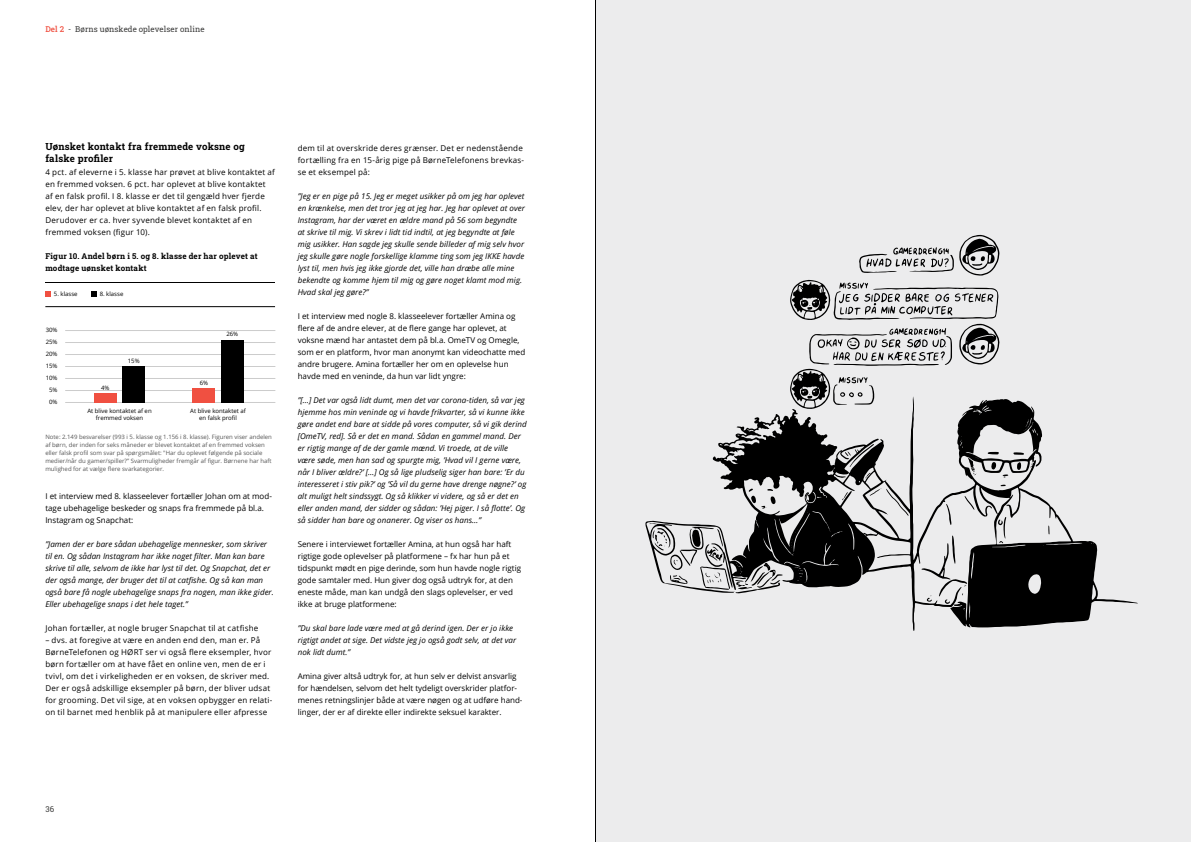
<style>
.page{position:relative;width:1191px;height:842px;background:#fff}
.page>*{position:absolute;margin:0;border:0;box-sizing:border-box;transform-origin:0 0}
.t1{font:700 9.7px/12px "Roboto Slab";letter-spacing:.02em;color:#000}
.t2{font:italic 8px/12px "Open Sans";letter-spacing:.005em;color:#000}
.t3{font:8px/12px "Open Sans";color:#000}
.t4{font:8px/12px "Open Sans";letter-spacing:.025em;color:#000}
.t5{font:700 8px/12px "Roboto Slab";letter-spacing:.025em;color:#000}
.t6{font:8px "Roboto Slab";letter-spacing:.01em;color:#3b3b3a}
.t7{font:6px/8px "Open Sans";color:#565656}
.t8{font:6px/12px "Open Sans";color:#000;text-align:center}
.s1{font-weight:500;color:#f05041}
</style>
<div class="page">
<div style="left:595px;top:0;width:596px;height:842px;background:#ececed"></div>
<hr style="left:65px;top:378px;width:210px;height:1px;background:#ccc">
<hr style="left:65px;top:366px;width:210px;height:1px;background:#ccc">
<hr style="left:65px;top:354px;width:210px;height:1px;background:#ccc">
<hr style="left:65px;top:342px;width:210px;height:1px;background:#ccc">
<hr style="left:65px;top:330px;width:210px;height:1px;background:#ccc">
<hr style="left:65px;top:402px;width:210px;height:1px;background:#ccc">
<hr style="left:65px;top:390px;width:210px;height:1px;background:#ccc">
<hr style="left:45px;top:282px;width:230px;height:1px;background:#000">
<svg style="left:45px;top:291px;width:6px;height:6px"></svg>
<svg style="left:91px;top:291px;width:6px;height:6px"></svg>
<hr style="left:45px;top:306px;width:230px;height:1px;background:#000">
<div style="left:193px;top:388px;width:22px;height:14px;background:#f05041"></div>
<div style="left:221px;top:340px;width:22px;height:62px;background:#000"></div>
<div style="left:94px;top:393px;width:23px;height:9px;background:#f05041"></div>
<div style="left:122px;top:366px;width:23px;height:36px;background:#000"></div>
<svg style="left:645px;top:399px;width:493px;height:232px"></svg>
<svg style="left:946px;top:504px;width:5px;height:21px"></svg>
<svg style="left:964px;top:496px;width:10px;height:14px"></svg>
<svg style="left:921px;top:536px;width:46px;height:68px"></svg>
<svg style="left:997px;top:517px;width:9px;height:26px"></svg>
<svg style="left:748px;top:488px;width:27px;height:21px"></svg>
<svg style="left:987px;top:452px;width:11px;height:2px"></svg>
<svg style="left:1013px;top:452px;width:11px;height:3px"></svg>
<svg style="left:842px;top:492px;width:6px;height:8px"></svg>
<svg style="left:869px;top:488px;width:39px;height:28px"></svg>
<svg style="left:1002px;top:474px;width:6px;height:3px"></svg>
<svg style="left:967px;top:457px;width:10px;height:21px"></svg>
<svg style="left:845px;top:444px;width:29px;height:23px"></svg>
<svg style="left:991px;top:462px;width:5px;height:8px"></svg>
<svg style="left:1017px;top:462px;width:4px;height:8px"></svg>
<svg style="left:865px;top:473px;width:5px;height:6px"></svg>
<svg style="left:652px;top:527px;width:130px;height:66px"></svg>
<svg style="left:790px;top:235px;width:209px;height:174px"></svg>
<hr style="left:595px;top:0;width:1px;height:842px;background:#000">
<p class="t6" style="left:45px;top:24px;width:161px"><span class="s1">Del 2</span> - Børns uønskede oplevelser online</p>
<p class="t1" style="left:45px;top:140px;width:201px">Uønsket kontakt fra fremmede voksne og falske profiler</p>
<p class="t4" style="left:45px;top:166px;width:231px">4 pct. af eleverne i 5. klasse har prøvet at blive kontaktet af en fremmed voksen. 6 pct. har oplevet at blive kontaktet af en falsk profil. I 8. klasse er det til gengæld hver fjerde elev, der har oplevet at blive kontaktet af en falsk profil.<br>Derudover er ca. hver syvende blevet kontaktet af en fremmed voksen (figur 10).</p>
<p class="t5" style="left:45px;top:250px;width:214px">Figur 10. Andel børn i 5. og 8. klasse der har oplevet at modtage uønsket kontakt</p>
<p class="t8" style="left:54px;top:288px;width:25px">5. klasse</p>
<p class="t8" style="left:100px;top:288px;width:25px">8. klasse</p>
<p class="t8" style="left:46px;top:324px;width:13px">30%<br>25%<br>20%<br>15%<br>10%<br>5%<br>0%</p>
<p class="t8" style="left:101px;top:381px;width:10px">4%</p>
<p class="t8" style="left:128px;top:355px;width:13px">15%</p>
<p class="t8" style="left:87px;top:407px;width:66px;line-height:7.2px">At blive kontaktet af en fremmed voksen</p>
<p class="t8" style="left:200px;top:376px;width:10px">6%</p>
<p class="t8" style="left:226px;top:328px;width:13px">26%</p>
<p class="t8" style="left:190px;top:407px;width:57px;line-height:7.2px">At blive kontaktet af en falsk profil</p>
<p class="t7" style="left:45px;top:433px;width:228px">Note: 2.149 besvarelser (993 i 5. klasse og 1.156 i 8. klasse). Figuren viser andelen af børn, der inden for seks måneder er blevet kontaktet af en fremmed voksen eller falsk profil som svar på spørgsmålet: "Har du oplevet følgende på sociale medier/når du gamer/spiller?” Svarmuligheder fremgår af figur. Børnene har haft mulighed for at vælge flere svarkategorier.</p>
<p class="t3" style="left:45px;top:490px;width:228px">I et interview med 8. klasseelever fortæller Johan om at mod&shy;tage ubehagelige beskeder og snaps fra fremmede på bl.a.<br>Instagram og Snapchat:</p>
<p class="t2" style="left:45px;top:538px;width:230px">”Jamen der er bare sådan ubehagelige mennesker, som skriver til en. Og sådan Instagram har ikke noget filter. Man kan bare skrive til alle, selvom de ikke har lyst til det. Og Snapchat, det er der også mange, der bruger det til at catfishe. Og så kan man også bare få nogle ubehagelige snaps fra nogen, man ikke gider.<br>Eller ubehagelige snaps i det hele taget.”</p>
<p class="t4" style="left:45px;top:622px;width:214px">Johan fortæller, at nogle bruger Snapchat til at catfishe</p>
<p class="t4" style="left:45px;top:634px;width:229px">– dvs. at foregive at være en anden end den, man er. På BørneTelefonen og HØRT ser vi også flere eksempler, hvor børn fortæller om at have fået en online ven, men de er i tvivl, om det i virkeligheden er en voksen, de skriver med.<br>Der er også adskillige eksempler på børn, der bliver udsat for grooming. Det vil sige, at en voksen opbygger en relati&shy;on til barnet med henblik på at manipulere eller afpresse</p>
<p class="t4" style="left:298px;top:142px;width:228px">dem til at overskride deres grænser. Det er nedenstående fortælling fra en 15-årig pige på BørneTelefonens brevkas&shy;se et eksempel på:</p>
<p class="t2" style="left:298px;top:190px;width:229px">”Jeg er en pige på 15. Jeg er meget usikker på om jeg har oplevet en krænkelse, men det tror jeg at jeg har. Jeg har oplevet at over Instagram, har der været en ældre mand på 56 som begyndte at skrive til mig. Vi skrev i lidt tid indtil, at jeg begyndte at føle mig usikker. Han sagde jeg skulle sende billeder af mig selv hvor jeg skulle gøre nogle forskellige klamme ting som jeg IKKE havde lyst til, men hvis jeg ikke gjorde det, ville han dræbe alle mine bekendte og komme hjem til mig og gøre noget klamt mod mig.<br>Hvad skal jeg gøre?”</p>
<p class="t3" style="left:298px;top:310px;width:229px">I et interview med nogle 8. klasseelever fortæller Amina og flere af de andre elever, at de flere gange har oplevet, at voksne mænd har antastet dem på bl.a. OmeTV og Omegle, som er en platform, hvor man anonymt kan videochatte med andre brugere. Amina fortæller her om en oplevelse hun havde med en veninde, da hun var lidt yngre:</p>
<p class="t2" style="left:298px;top:394px;width:230px">”[…] Det var også lidt dumt, men det var corona-tiden, så var jeg hjemme hos min veninde og vi havde frikvarter, så vi kunne ikke gøre andet end bare at sidde på vores computer, så vi gik derind [OmeTV, red]. Så er det en mand. Sådan en gammel mand. Der er rigtig mange af de der gamle mænd. Vi troede, at de ville være søde, men han sad og spurgte mig, ’Hvad vil I gerne være, når I bliver ældre?’ […] Og så lige pludselig siger han bare: ’Er du interesseret i stiv pik?’ og ’Så vil du gerne have drenge nøgne?’ og alt muligt helt sindssygt. Og så klikker vi videre, og så er det en eller anden mand, der sidder og sådan: ’Hej piger. I så flotte’. Og så sidder han bare og onanerer. Og viser os hans…”</p>
<p class="t3" style="left:298px;top:538px;width:225px">Senere i interviewet fortæller Amina, at hun også har haft rigtige gode oplevelser på platformene – fx har hun på et tidspunkt mødt en pige derinde, som hun havde nogle rigtig gode samtaler med. Hun giver dog også udtryk for, at den eneste måde, man kan undgå den slags oplevelser, er ved ikke at bruge platformene:</p>
<p class="t2" style="left:298px;top:622px;width:220px">”Du skal bare lade være med at gå derind igen. Der er jo ikke rigtigt andet at sige. Det vidste jeg jo også godt selv, at det var nok lidt dumt.”</p>
<p class="t3" style="left:298px;top:670px;width:226px">Amina giver altså udtryk for, at hun selv er delvist ansvarlig for hændelsen, selvom det helt tydeligt overskrider platfor&shy;menes retningslinjer både at være nøgen og at udføre hand&shy;linger, der er af direkte eller indirekte seksuel karakter.</p>
<p class="t6" style="left:45px;top:803px;width:10px">36</p>
</div>
